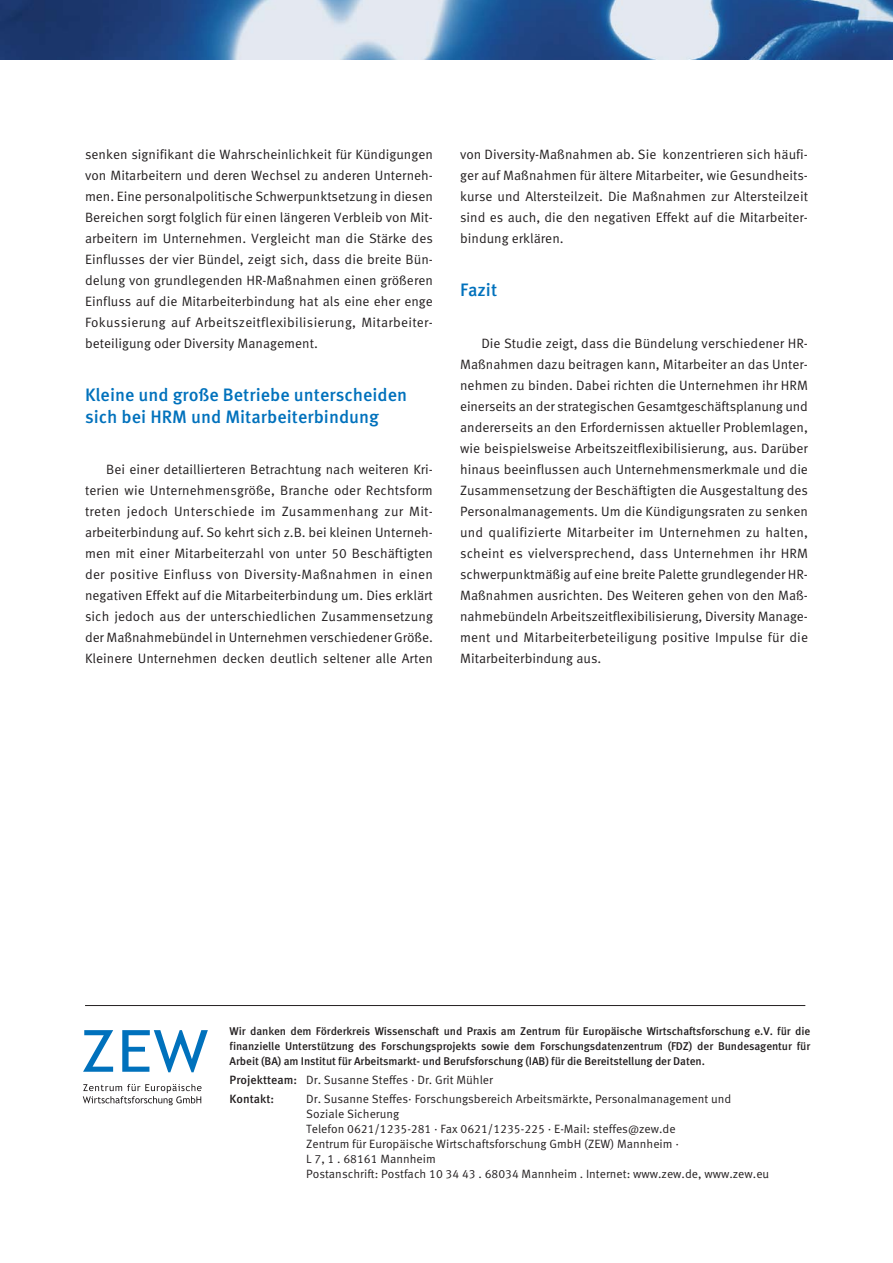
<style>
.page{position:relative;width:893px;height:1263px;background:#fff}
.page>*{position:absolute;margin:0;border:0;box-sizing:border-box;transform-origin:0 0}
.t1{font:500 18px/21.6px "Meta Pro";color:#0071bc}
.t2{font:13.5px/21px "Meta Pro";color:#231f20;text-align:justify}
.t3{font:12px/15px "Meta Pro";color:#231f20}
.t4{font:500 11.25px/15px "Meta Pro";letter-spacing:-.01em;color:#231f20;text-align:justify}
.s1{font-weight:500}
</style>
<div class="page">
<img style="left:0;top:0;width:892px;height:60px">
<hr style="left:85px;top:1005px;width:720px;height:1px;background:#231f20">
<svg style="left:83px;top:1030px;width:30px;height:42px"></svg>
<svg style="left:122px;top:1030px;width:86px;height:42px"></svg>
<svg style="left:83px;top:1084px;width:119px;height:21px"></svg>
<p class="t2" style="left:85px;top:145px;width:349px">senken signifikant die Wahrscheinlichkeit für Kündigungen von Mitarbeitern und deren Wechsel zu anderen Unterneh&shy;men. Eine personalpolitische Schwerpunktsetzung in diesen Bereichen sorgt folglich für einen längeren Verbleib von Mit&shy;arbeitern im Unternehmen. Vergleicht man die Stärke des Einflusses der vier Bündel, zeigt sich, dass die breite Bün&shy;delung von grundlegenden HR-Maßnahmen einen größeren Einfluss auf die Mitarbeiterbindung hat als eine eher enge Fokussierung auf Arbeitszeitflexibilisierung, Mitarbeiter - beteiligung oder Diversity Management.</p>
<h1 class="t1" style="left:85px;top:386px;width:324px">Kleine und große Betriebe unterscheiden sich bei HRM und Mitarbeiterbindung</h1>
<p class="t2" style="left:85px;top:460px;width:349px;text-indent:21px">Bei einer detaillierteren Betrachtung nach weiteren Kri&shy;terien wie Unternehmensgröße, Branche oder Rechtsform treten jedoch Unterschiede im Zusammenhang zur Mit - arbeiterbindung auf. So kehrt sich z.B. bei kleinen Unterneh&shy;men mit einer Mitarbeiterzahl von unter 50 Beschäftigten der positive Einfluss von Diversity-Maßnahmen in einen negativen Effekt auf die Mitarbeiterbindung um. Dies erklärt sich jedoch aus der unterschiedlichen Zusammensetzung der Maßnahmebündel in Unternehmen verschiedener Größe.<br>Kleinere Unternehmen decken deutlich seltener alle Arten</p>
<p class="t2" style="left:460px;top:145px;width:349px">von Diversity-Maßnahmen ab. Sie konzentrieren sich häufi&shy;ger auf Maßnahmen für ältere Mitarbeiter, wie Gesundheits&shy;kurse und Altersteilzeit. Die Maßnahmen zur Altersteilzeit sind es auch, die den negativen Effekt auf die Mitarbeiter&shy;bindung erklären.</p>
<h1 class="t1" style="left:460px;top:281px;width:39px">Fazit</h1>
<p class="t2" style="left:460px;top:334px;width:349px;text-indent:21px">Die Studie zeigt, dass die Bündelung verschiedener HR-Maßnahmen dazu beitragen kann, Mitarbeiter an das Unter&shy;nehmen zu binden. Dabei richten die Unternehmen ihr HRM einerseits an der strategischen Gesamtgeschäftsplanung und andererseits an den Erfordernissen aktueller Problemlagen, wie beispielsweise Arbeitszeitflexibilisierung, aus. Darüber hinaus beeinflussen auch Unternehmensmerkmale und die Zusammensetzung der Beschäftigten die Ausgestaltung des Personalmanagements. Um die Kündigungsraten zu senken und qualifizierte Mitarbeiter im Unternehmen zu halten, scheint es vielversprechend, dass Unternehmen ihr HRM schwerpunktmäßig auf eine breite Palette grundlegender HR-Maßnahmen ausrichten. Des Weiteren gehen von den Maß&shy;nahmebündeln Arbeitszeitflexibilisierung, Diversity Manage&shy;ment und Mit arbeiterbeteiligung positive Impulse für die Mitarbeiter bindung aus.</p>
<p class="t4" style="left:230px;top:1024px;width:582px">Wir danken dem Förderkreis Wissenschaft und Praxis am Zentrum für Europäische Wirtschaftsforschung e.V. für die finanzielle Unterstützung des Forschungsprojekts sowie dem Forschungsdatenzentrum (FDZ) der Bundesagentur für Arbeit (BA) am Institut für Arbeitsmarkt- und Berufsforschung (IAB) für die Bereitstellung der Daten.</p>
<p class="t3" style="left:230px;top:1071px;width:265px;line-height:19.2px"><span class="s1">Projektteam:</span> Dr. Susanne Steffes · Dr. Grit Mühler<br><span class="s1">Kontakt:</span></p>
<p class="t3" style="left:306px;top:1092px;width:464px">Dr. Susanne Steffes· Forschungsbereich Arbeitsmärkte, Personalmanagement und Soziale Sicherung<br>Telefon 0621/1235-281 · Fax 0621/1235-225 · E-Mail: steffes@zew.de<br>Zentrum für Europäische Wirtschaftsforschung GmbH (ZEW) Mannheim ·<br>L 7, 1 . 68161 Mannheim<br>Postanschrift: Postfach 10 34 43 . 68034 Mannheim . Internet: www.zew.de, www.zew.eu</p>
</div>
